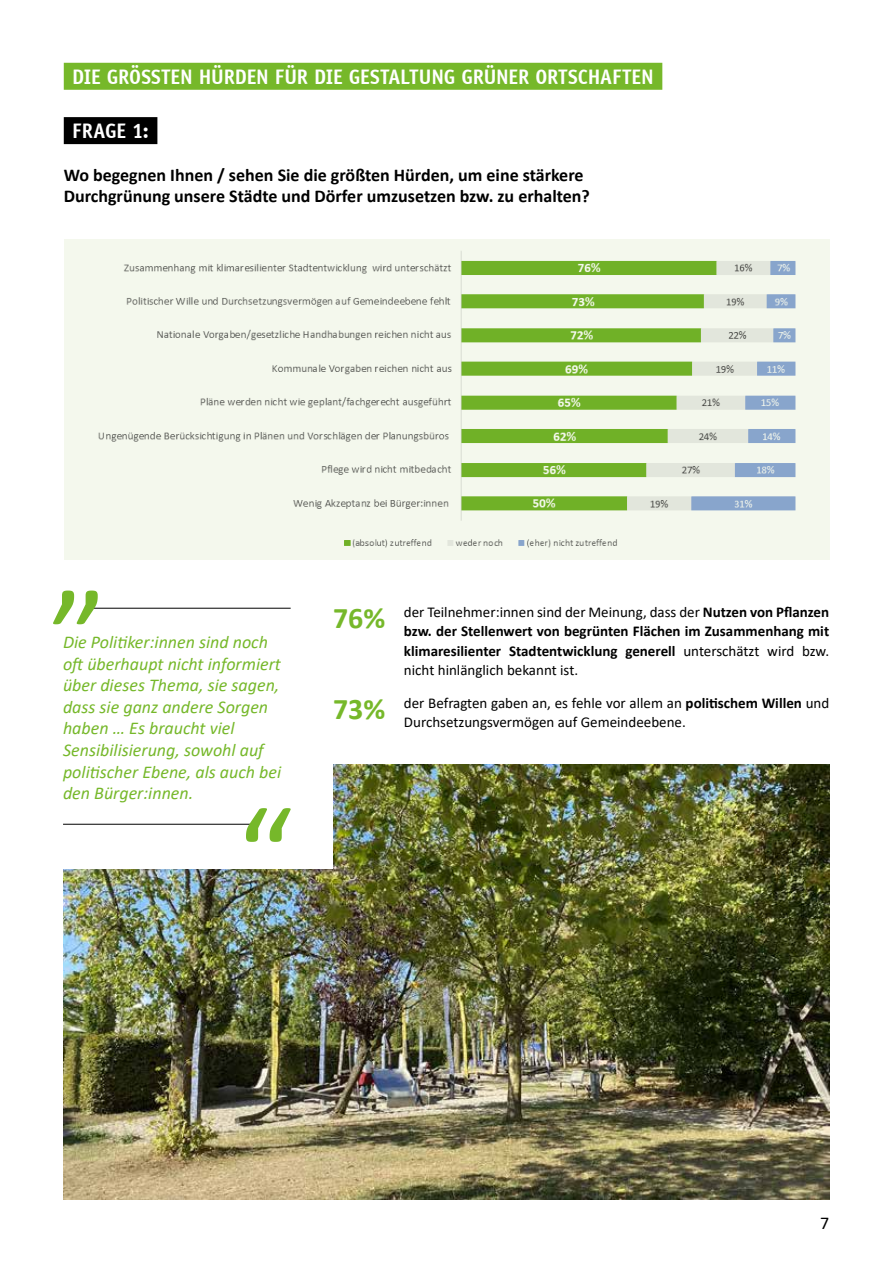
<style>
.page{position:relative;width:893px;height:1263px;background:#fff}
.page>*{position:absolute;margin:0;border:0;box-sizing:border-box;transform-origin:0 0}
.t1{font:700 30px "Calibri";color:#76b82a}
.t2{font:700 21px "Officina Sans";letter-spacing:-.005em;color:#fff;scale:.96 1}
.t3{font:italic 18px/21.6px "Calibri";color:#76b82a}
.t4{font:700 18px/21px "Calibri";color:#000}
.t5{font:18px "Calibri";color:#000}
.t6{font:700 15px/19.5px "Calibri";color:#000;text-align:justify}
.t7{font:15px/19.5px "Calibri";color:#000}
.s1{font-weight:400}
.s2{font-weight:700}
</style>
<div class="page">
<img style="left:63px;top:765px;width:766px;height:434px">
<div style="left:47px;top:747px;width:286px;height:121px;background:#fff"></div>
<div style="left:64px;top:239px;width:765px;height:320px;background:#f4f8ed"></div>
<div style="left:64px;top:117px;width:93px;height:27px;background:#000"></div>
<div style="left:64px;top:63px;width:598px;height:27px;background:#76b82a"></div>
<img style="left:98px;top:251px;width:698px;height:297px">
<hr style="left:90px;top:608px;width:201px;height:1px;background:#000">
<hr style="left:63px;top:824px;width:192px;height:1px;background:#000">
<svg style="left:53px;top:590px;width:45px;height:34px"></svg>
<svg style="left:246px;top:808px;width:45px;height:34px"></svg>
<h2 class="t2" style="left:72px;top:62px;width:607px">DIE GRÖSSTEN HÜRDEN FÜR DIE GESTALTUNG GRÜNER ORTSCHAFTEN</h2>
<h2 class="t2" style="left:72px;top:117px;width:81px">FRAGE 1:</h2>
<p class="t4" style="left:64px;top:164px;width:528px">Wo begegnen Ihnen / sehen Sie die größten Hürden, um eine stärkere<br>Durchgrünung unsere Städte und Dörfer umzusetzen bzw. zu erhalten?</p>
<p class="t3" style="left:63px;top:630px;width:220px">Die Politiker:innen sind noch oft überhaupt nicht informiert über dieses Thema, sie sagen, dass sie ganz andere Sorgen haben … Es braucht viel<br>Sensibilisierung, sowohl auf politischer Ebene, als auch bei den Bürger:innen.</p>
<h1 class="t1" style="left:333px;top:597px;width:54px">76%</h1>
<h1 class="t1" style="left:333px;top:688px;width:54px">73%</h1>
<p class="t6" style="left:404px;top:602px;width:427px"><span class="s1">der Teilnehmer:innen sind der Meinung, dass der</span> Nutzen von Pflanzen bzw. der Stellenwert von begrünten Flächen im Zusammenhang mit klimaresilienter Stadtentwicklung generell <span class="s1">unterschätzt wird bzw. nicht hinlänglich bekannt ist.</span></p>
<p class="t7" style="left:404px;top:693px;width:427px">der Befragten gaben an, es fehle vor allem an <span class="s2">politischem Willen</span> und<br>Durchsetzungsvermögen auf Gemeindeebene.</p>
<p class="t5" style="left:820px;top:1211px;width:11px">7</p>
</div>
